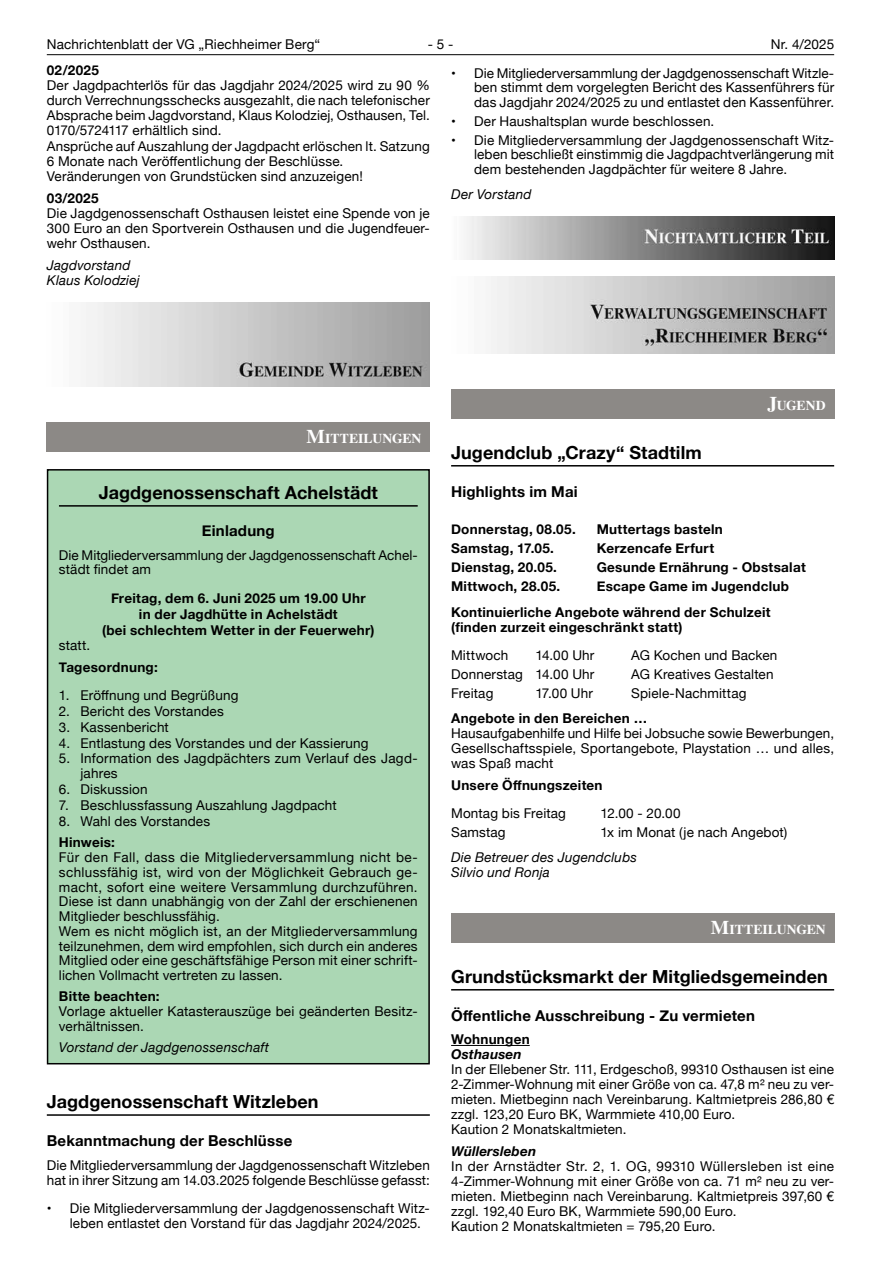
<style>
.page{position:relative;width:881px;height:1263px;background:#fff}
.page>*{position:absolute;margin:0;border:0;box-sizing:border-box;transform-origin:0 0}
.t1{font:700 18px "Helvetica Neue";letter-spacing:.005em;color:#000}
.t2{font:700 15px "Helvetica Neue";letter-spacing:.015em;color:#000}
.t3{font:700 13.65px "Times LT";color:#fff}
.t4{font:13.5px/14.7px "Helvetica Neue";letter-spacing:.01em;color:#000}
.t5{font:700 13.5px/16.2px "Helvetica Neue";letter-spacing:.02em;color:#000}
.t6{font:italic 13.5px/15px "Helvetica Neue";letter-spacing:.015em;color:#000}
.t7{font:italic 700 13.5px "Helvetica Neue";letter-spacing:.01em;color:#000}
.s1{font-size:19.5px}
</style>
<div class="page">
<hr style="left:47px;top:54px;width:786px;height:1px;background:#000">
<div style="left:451px;top:389px;width:382px;height:30px;background:#8c8986"></div>
<hr style="left:451px;top:465px;width:382px;height:1px;background:#000">
<div style="left:451px;top:913px;width:382px;height:30px;background:#8c8986"></div>
<hr style="left:451px;top:989px;width:382px;height:1px;background:#000">
<hr style="left:451px;top:1045px;width:78px;height:1px;background:#000">
<img style="left:466px;top:217px;width:367px;height:42px">
<img style="left:491px;top:277px;width:342px;height:76px">
<div style="left:47px;top:422px;width:382px;height:30px;background:#8c8986"></div>
<hr style="left:47px;top:1114px;width:382px;height:2px;background:#000">
<img style="left:86px;top:303px;width:343px;height:83px">
<div style="left:48px;top:470px;width:381px;height:594px;background:#abd7b4"></div>
<hr style="left:59px;top:505px;width:358px;height:2px;background:#000">
<div style="left:47px;top:469px;width:382px;height:595px;border:2px solid #000"></div>
<p class="t4" style="left:47px;top:38px;width:275px">Nachrichtenblatt der VG „Riechheimer Berg“</p>
<p class="t4" style="left:427px;top:38px;width:27px">- 5 -</p>
<p class="t4" style="left:770px;top:38px;width:65px">Nr. 4/2025</p>
<p class="t4" style="left:474px;top:66px;width:361px;text-align:justify;text-indent:-23px">• Die Mitgliederversammlung der Jagdgenossenschaft Witzle&shy;ben stimmt dem vorgelegten Bericht des Kassenführers für das Jagdjahr 2024/2025 zu und entlastet den Kassenführer.</p>
<p class="t4" style="left:451px;top:114px;width:264px">• Der Haushaltsplan wurde beschlossen.</p>
<p class="t4" style="left:474px;top:133px;width:361px;text-align:justify;text-indent:-23px">• Die Mitgliederversammlung der Jagdgenossenschaft Witz&shy;leben beschließt einstimmig die Jagdpachtverlängerung mit dem bestehenden Jagdpächter für weitere 8 Jahre.</p>
<p class="t6" style="left:451px;top:188px;width:82px">Der Vorstand</p>
<p class="t5" style="left:47px;top:62px;width:54px">02/2025</p>
<p class="t4" style="left:47px;top:78px;width:384px;line-height:15.1px">Der Jagdpachterlös für das Jagdjahr 2024/2025 wird zu 90 % durch Verrechnungsschecks ausgezahlt, die nach telefonischer Absprache beim Jagdvorstand, Klaus Kolodziej, Osthausen, Tel.<br>0170/5724117 erhältlich sind.<br>Ansprüche auf Auszahlung der Jagdpacht erlöschen lt. Satzung 6 Monate nach Veröffentlichung der Beschlüsse.<br>Veränderungen von Grundstücken sind anzuzeigen!</p>
<p class="t5" style="left:47px;top:190px;width:53px">03/2025</p>
<p class="t4" style="left:47px;top:206px;width:384px;line-height:15.1px;text-align:justify">Die Jagdgenossenschaft Osthausen leistet eine Spende von je 300 Euro an den Sportverein Osthausen und die Jugendfeuer&shy;wehr Osthausen.</p>
<p class="t6" style="left:47px;top:258px;width:95px">Jagdvorstand<br>Klaus Kolodziej</p>
<p class="t3" style="left:306px;top:431px;width:116px"><span class="s1">M</span>ITTEILUNGEN</p>
<h1 class="t1" style="left:99px;top:478px;width:281px">Jagdgenossenschaft Achelstädt</h1>
<p class="t2" style="left:202px;top:519px;width:74px">Einladung</p>
<p class="t4" style="left:59px;top:548px;width:360px">Die Mitgliederversammlung der Jagdgenossenschaft Achel&shy;städt findet am</p>
<p class="t5" style="left:102px;top:590px;width:274px;text-align:center">Freitag, dem 6. Juni 2025 um 19.00 Uhr<br>in der Jagdhütte in Achelstädt<br>(bei schlechtem Wetter in der Feuerwehr)</p>
<p class="t4" style="left:59px;top:639px;width:33px">statt.</p>
<p class="t5" style="left:59px;top:659px;width:100px">Tagesordnung:</p>
<p class="t4" style="left:59px;top:689px;width:181px">1. Eröffnung und Begrüßung</p>
<p class="t4" style="left:59px;top:704px;width:166px">2. Bericht des Vorstandes</p>
<p class="t4" style="left:59px;top:720px;width:111px">3. Kassenbericht</p>
<p class="t4" style="left:59px;top:736px;width:311px">4. Entlastung des Vorstandes und der Kassierung</p>
<p class="t4" style="left:80px;top:752px;width:338px;text-indent:-22px">5. Information des Jagdpächters zum Verlauf des Jagd&shy;jahres</p>
<p class="t4" style="left:59px;top:782px;width:90px">6. Diskussion</p>
<p class="t4" style="left:59px;top:798px;width:279px">7. Beschlussfassung Auszahlung Jagdpacht</p>
<p class="t4" style="left:59px;top:814px;width:153px">8. Wahl des Vorstandes</p>
<p class="t5" style="left:59px;top:835px;width:57px">Hinweis:</p>
<p class="t4" style="left:59px;top:851px;width:360px">Für den Fall, dass die Mitgliederversammlung nicht be&shy;schlussfähig ist, wird von der Möglichkeit Gebrauch ge&shy;macht, sofort eine weitere Versammlung durchzuführen.<br>Diese ist dann unabhängig von der Zahl der erschienenen Mitglieder beschlussfähig.<br>Wem es nicht möglich ist, an der Mitgliederversammlung teilzunehmen, dem wird empfohlen, sich durch ein anderes Mitglied oder eine geschäftsfähige Person mit einer schrift&shy;lichen Vollmacht vertreten zu lassen.</p>
<p class="t5" style="left:59px;top:989px;width:102px">Bitte beachten:</p>
<p class="t4" style="left:59px;top:1005px;width:360px">Vorlage aktueller Katasterauszüge bei geänderten Besitz&shy;verhältnissen.</p>
<p class="t6" style="left:59px;top:1041px;width:212px">Vorstand der Jagdgenossenschaft</p>
<h1 class="t1" style="left:47px;top:1087px;width:273px">Jagdgenossenschaft Witzleben</h1>
<p class="t2" style="left:47px;top:1129px;width:247px">Bekanntmachung der Beschlüsse</p>
<p class="t4" style="left:47px;top:1158px;width:384px;line-height:15.1px">Die Mitgliederversammlung der Jagdgenossenschaft Witzleben hat in ihrer Sitzung am 14.03.2025 folgende Beschlüsse gefasst:</p>
<p class="t4" style="left:70px;top:1202px;width:361px;text-indent:-23px">• Die Mitgliederversammlung der Jagdgenossenschaft Witz&shy;leben entlastet den Vorstand für das Jagdjahr 2024/2025.</p>
<p class="t3" style="left:767px;top:398px;width:60px"><span class="s1">J</span>UGEND</p>
<h1 class="t1" style="left:451px;top:438px;width:252px">Jugendclub „Crazy“ Stadtilm</h1>
<p class="t2" style="left:451px;top:479px;width:128px">Highlights im Mai</p>
<p class="t5" style="left:451px;top:521px;width:126px">Donnerstag, 08.05.</p>
<p class="t5" style="left:596px;top:521px;width:127px">Muttertags basteln</p>
<p class="t5" style="left:451px;top:540px;width:104px">Samstag, 17.05.</p>
<p class="t5" style="left:596px;top:540px;width:119px">Kerzencafe Erfurt</p>
<p class="t5" style="left:451px;top:560px;width:107px">Dienstag, 20.05.</p>
<p class="t5" style="left:596px;top:560px;width:210px">Gesunde Ernährung - Obstsalat</p>
<p class="t5" style="left:451px;top:579px;width:111px">Mittwoch, 28.05.</p>
<p class="t5" style="left:451px;top:574px;width:339px;line-height:25.2px;text-indent:145px">Escape Game im Jugendclub<br>Kontinuierliche Angebote während der Schulzeit</p>
<p class="t5" style="left:451px;top:619px;width:233px">(finden zurzeit eingeschränkt statt)</p>
<p class="t4" style="left:451px;top:649px;width:59px">Mittwoch</p>
<p class="t4" style="left:535px;top:649px;width:61px">14.00 Uhr</p>
<p class="t4" style="left:631px;top:649px;width:148px">AG Kochen und Backen</p>
<p class="t4" style="left:451px;top:668px;width:145px">Donnerstag 14.00 Uhr</p>
<p class="t4" style="left:631px;top:668px;width:144px">AG Kreatives Gestalten</p>
<p class="t4" style="left:451px;top:686px;width:44px">Freitag</p>
<p class="t4" style="left:535px;top:686px;width:59px">17.00 Uhr</p>
<p class="t4" style="left:631px;top:686px;width:117px">Spiele-Nachmittag</p>
<p class="t5" style="left:451px;top:710px;width:197px">Angebote in den Bereichen …</p>
<p class="t4" style="left:451px;top:726px;width:384px;text-align:justify">Hausaufgabenhilfe und Hilfe bei Jobsuche sowie Bewerbungen, Gesellschaftsspiele, Sportangebote, Playstation … und alles, was Spaß macht</p>
<p class="t5" style="left:451px;top:777px;width:153px">Unsere Öffnungszeiten</p>
<p class="t4" style="left:451px;top:807px;width:116px">Montag bis Freitag</p>
<p class="t4" style="left:600px;top:807px;width:82px">12.00 - 20.00</p>
<p class="t4" style="left:451px;top:826px;width:56px">Samstag</p>
<p class="t4" style="left:600px;top:826px;width:188px">1x im Monat (je nach Angebot)</p>
<p class="t6" style="left:451px;top:851px;width:187px">Die Betreuer des Jugendclubs<br>Silvio und Ronja</p>
<p class="t3" style="left:710px;top:922px;width:116px"><span class="s1">M</span>ITTEILUNGEN</p>
<h1 class="t1" style="left:451px;top:962px;width:378px">Grundstücksmarkt der Mitgliedsgemeinden</h1>
<p class="t2" style="left:451px;top:1003px;width:305px">Öffentliche Ausschreibung - Zu vermieten</p>
<p class="t5" style="left:451px;top:1031px;width:80px">Wohnungen</p>
<p class="t7" style="left:451px;top:1044px;width:72px">Osthausen</p>
<p class="t4" style="left:451px;top:1062px;width:384px">In der Ellebener Str. 111, Erdgeschoß, 99310 Osthausen ist eine 2-Zimmer-Wohnung mit einer Größe von ca. 47,8 m² neu zu ver&shy;mieten. Mietbeginn nach Vereinbarung. Kaltmietpreis 286,80 € zzgl. 123,20 Euro BK, Warmmiete 410,00 Euro.<br>Kaution 2 Monatskaltmieten.</p>
<p class="t7" style="left:451px;top:1140px;width:87px">Wüllersleben</p>
<p class="t4" style="left:451px;top:1159px;width:384px">In der Arnstädter Str. 2, 1. OG, 99310 Wüllersleben ist eine 4-Zimmer-Wohnung mit einer Größe von ca. 71 m² neu zu ver&shy;mieten. Mietbeginn nach Vereinbarung. Kaltmietpreis 397,60 € zzgl. 192,40 Euro BK, Warmmiete 590,00 Euro.<br>Kaution 2 Monatskaltmieten = 795,20 Euro.</p>
</div>
